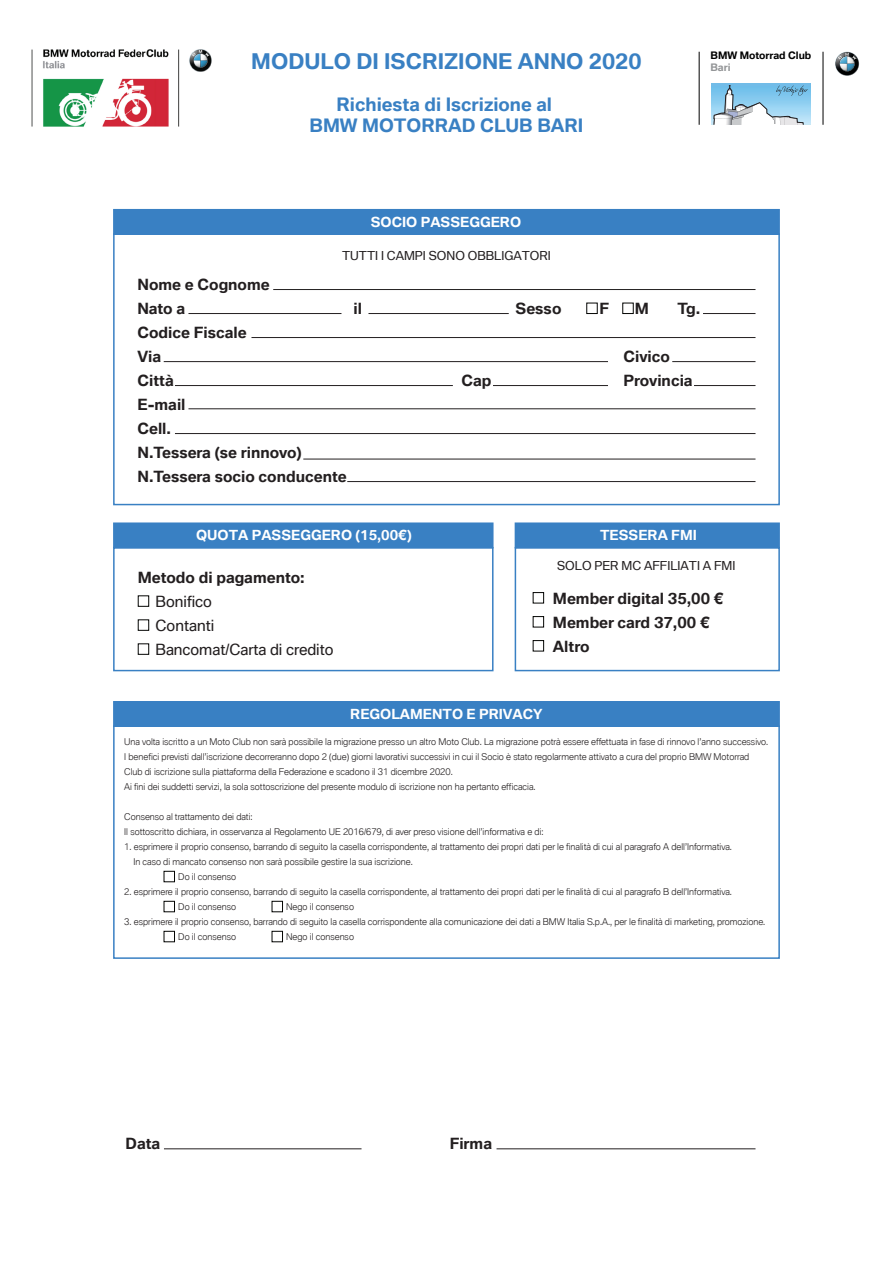
<style>
.page{position:relative;width:893px;height:1263px;background:#fff}
.page>*{position:absolute;margin:0;border:0;box-sizing:border-box;transform-origin:0 0}
.t1{font:700 21px "BMW Motorrad Type Global Pro";color:#3980c3}
.t2{font:700 18px/21.6px "BMW Motorrad Type Global Pro";color:#3980c3;text-align:center}
.t3{font:700 15px/24px "BMW Motorrad Type Global Pro";color:#231f20}
.t4{font:15px/24px "BMW Motorrad Type Global Pro";color:#231f20}
.t5{font:700 13.5px "BMW Motorrad Type Global Pro";color:#fff}
.t6{font:12px "BMW Motorrad Type Global Pro";color:#231f20}
.t7{font:700 10.05px "BMW Type Global Pro";color:#000}
.t8{font:700 10.05px "BMW Type Global Pro";color:#939597}
.t9{font:300 9px/15px "BMW Motorrad Type Global Pro";color:#231f20}
</style>
<div class="page">
<img style="left:31px;top:49px;width:181px;height:78px">
<div style="left:113px;top:209px;width:667px;height:26px;background:#3980c3"></div>
<div style="left:113px;top:233px;width:667px;height:272px;border:2px solid #3980c3"></div>
<hr style="left:273px;top:289px;width:482px;height:1px;background:#231f20">
<hr style="left:188px;top:313px;width:153px;height:1px;background:#231f20">
<hr style="left:368px;top:313px;width:141px;height:1px;background:#231f20">
<hr style="left:251px;top:337px;width:504px;height:1px;background:#231f20">
<hr style="left:164px;top:361px;width:444px;height:1px;background:#231f20">
<hr style="left:175px;top:385px;width:278px;height:1px;background:#231f20">
<hr style="left:493px;top:385px;width:115px;height:1px;background:#231f20">
<hr style="left:694px;top:385px;width:61px;height:1px;background:#231f20">
<hr style="left:188px;top:408px;width:567px;height:1px;background:#231f20">
<hr style="left:175px;top:433px;width:580px;height:1px;background:#231f20">
<hr style="left:303px;top:459px;width:452px;height:1px;background:#231f20">
<hr style="left:672px;top:361px;width:83px;height:1px;background:#231f20">
<hr style="left:703px;top:313px;width:52px;height:1px;background:#231f20">
<hr style="left:347px;top:481px;width:408px;height:1px;background:#231f20">
<div style="left:586px;top:303px;width:12px;height:11px;border:1px solid #040503"></div>
<div style="left:622px;top:303px;width:12px;height:11px;border:1px solid #040503"></div>
<div style="left:113px;top:522px;width:381px;height:26px;background:#3980c3;border:2px solid #3980c3"></div>
<div style="left:113px;top:547px;width:381px;height:124px;border:2px solid #3980c3"></div>
<div style="left:138px;top:595px;width:11px;height:12px;border:1px solid #040503"></div>
<div style="left:138px;top:643px;width:11px;height:12px;border:1px solid #040503"></div>
<div style="left:138px;top:619px;width:11px;height:12px;border:1px solid #040503"></div>
<div style="left:515px;top:522px;width:265px;height:26px;background:#3980c3;border:2px solid #3980c3"></div>
<div style="left:515px;top:547px;width:265px;height:124px;border:2px solid #3980c3"></div>
<hr style="left:164px;top:1148px;width:197px;height:1px;background:#231f20">
<hr style="left:496px;top:1148px;width:259px;height:1px;background:#231f20">
<hr style="left:823px;top:52px;width:1px;height:73px;background:#000">
<hr style="left:699px;top:52px;width:1px;height:73px;background:#000">
<div style="left:711px;top:83px;width:100px;height:7px;background:#72bce8"></div>
<img style="left:711px;top:90px;width:100px;height:35px">
<svg style="left:714px;top:85px;width:94px;height:40px"></svg>
<svg style="left:835px;top:52px;width:24px;height:24px"></svg>
<div style="left:113px;top:701px;width:667px;height:26px;background:#3980c3"></div>
<div style="left:113px;top:725px;width:667px;height:234px;border:2px solid #3980c3"></div>
<div style="left:164px;top:871px;width:11px;height:11px;border:1px solid #040503"></div>
<div style="left:164px;top:901px;width:11px;height:11px;border:1px solid #040503"></div>
<div style="left:272px;top:901px;width:11px;height:11px;border:1px solid #040503"></div>
<div style="left:164px;top:931px;width:11px;height:11px;border:1px solid #040503"></div>
<div style="left:272px;top:931px;width:11px;height:11px;border:1px solid #040503"></div>
<div style="left:533px;top:592px;width:11px;height:11px;border:1px solid #040503"></div>
<div style="left:533px;top:640px;width:11px;height:11px;border:1px solid #040503"></div>
<div style="left:533px;top:616px;width:11px;height:11px;border:1px solid #040503"></div>
<h1 class="t1" style="left:251px;top:50px;width:392px">MODULO DI ISCRIZIONE ANNO 2020</h1>
<h2 class="t2" style="left:309px;top:94px;width:276px">Richiesta di Iscrizione al<br>BMW MOTORRAD CLUB BARI</h2>
<p class="t7" style="left:710px;top:50px;width:102px">BMW Motorrad Club</p>
<p class="t8" style="left:710px;top:62px;width:22px">Bari</p>
<h3 class="t3" style="left:137px;top:272px;width:134px">Nome e Cognome<br>Nato a</h3>
<h3 class="t3" style="left:137px;top:320px;width:111px">Codice Fiscale<br>Via</h3>
<h3 class="t5" style="left:371px;top:214px;width:152px">SOCIO PASSEGGERO</h3>
<h3 class="t6" style="left:342px;top:247px;width:210px">TUTTI I CAMPI SONO OBBLIGATORI</h3>
<h3 class="t3" style="left:353px;top:296px;width:10px">il</h3>
<h3 class="t3" style="left:515px;top:296px;width:47px">Sesso</h3>
<h3 class="t3" style="left:599px;top:296px;width:11px">F</h3>
<h3 class="t3" style="left:635px;top:296px;width:16px">M</h3>
<h3 class="t3" style="left:677px;top:296px;width:24px">Tg.</h3>
<h3 class="t3" style="left:623px;top:344px;width:48px">Civico</h3>
<h3 class="t3" style="left:137px;top:368px;width:38px">Città</h3>
<h3 class="t3" style="left:461px;top:368px;width:31px">Cap</h3>
<h3 class="t3" style="left:623px;top:368px;width:71px">Provincia</h3>
<h3 class="t3" style="left:137px;top:392px;width:211px">E-mail<br>Cell.<br>N.Tessera (se rinnovo)<br>N.Tessera socio conducente</h3>
<h3 class="t5" style="left:196px;top:527px;width:217px">QUOTA PASSEGGERO (15,00€)</h3>
<h3 class="t3" style="left:138px;top:565px;width:168px">Metodo di pagamento:</h3>
<h3 class="t4" style="left:156px;top:590px;width:179px">Bonifico<br>Contanti<br>Bancomat/Carta di credito</h3>
<h3 class="t5" style="left:600px;top:527px;width:98px">TESSERA FMI</h3>
<h3 class="t6" style="left:557px;top:557px;width:180px">SOLO PER MC AFFILIATI A FMI</h3>
<h3 class="t3" style="left:553px;top:586px;width:172px">Member digital 35,00 €<br>Member card 37,00 €<br>Altro</h3>
<h3 class="t5" style="left:350px;top:706px;width:194px">REGOLAMENTO E PRIVACY</h3>
<p class="t9" style="left:124px;top:735px;width:645px">Una volta iscritto a un Moto Club non sarà possibile la migrazione presso un altro Moto Club. La migrazione potrà essere effettuata in fase di rinnovo l’anno successivo.<br>I benefici previsti dall’iscrizione decorreranno dopo 2 (due) giorni lavorativi successivi in cui il Socio è stato regolarmente attivato a cura del proprio BMW Motorrad Club di iscrizione sulla piattaforma della Federazione e scadono il 31 dicembre 2020.<br>Ai fini dei suddetti servizi, la sola sottoscrizione del presente modulo di iscrizione non ha pertanto efficacia.</p>
<p class="t9" style="left:124px;top:810px;width:421px">Consenso al trattamento dei dati:<br>Il sottoscritto dichiara, in osservanza al Regolamento UE 2016/679, di aver preso visione dell’informativa e di:</p>
<p class="t9" style="left:124px;top:840px;width:609px">1. esprimere il proprio consenso, barrando di seguito la casella corrispondente, al trattamento dei propri dati per le finalità di cui al paragrafo A dell’Informativa.</p>
<p class="t9" style="left:133px;top:855px;width:281px">In caso di mancato consenso non sarà possibile gestire la sua iscrizione.</p>
<p class="t9" style="left:178px;top:870px;width:59px">Do il consenso</p>
<p class="t9" style="left:178px;top:885px;width:555px;text-indent:-54px">2. esprimere il proprio consenso, barrando di seguito la casella corrispondente, al trattamento dei propri dati per le finalità di cui al paragrafo B dell’Informativa.<br>Do il consenso</p>
<p class="t9" style="left:286px;top:900px;width:69px">Nego il consenso</p>
<p class="t9" style="left:178px;top:915px;width:589px;text-indent:-54px">3. esprimere il proprio consenso, barrando di seguito la casella corrispondente alla comunicazione dei dati a BMW Italia S.p.A., per le finalità di marketing, promozione.<br>Do il consenso</p>
<p class="t9" style="left:286px;top:930px;width:69px">Nego il consenso</p>
<h3 class="t3" style="left:126px;top:1132px;width:36px">Data</h3>
<h3 class="t3" style="left:450px;top:1132px;width:44px">Firma</h3>
</div>
